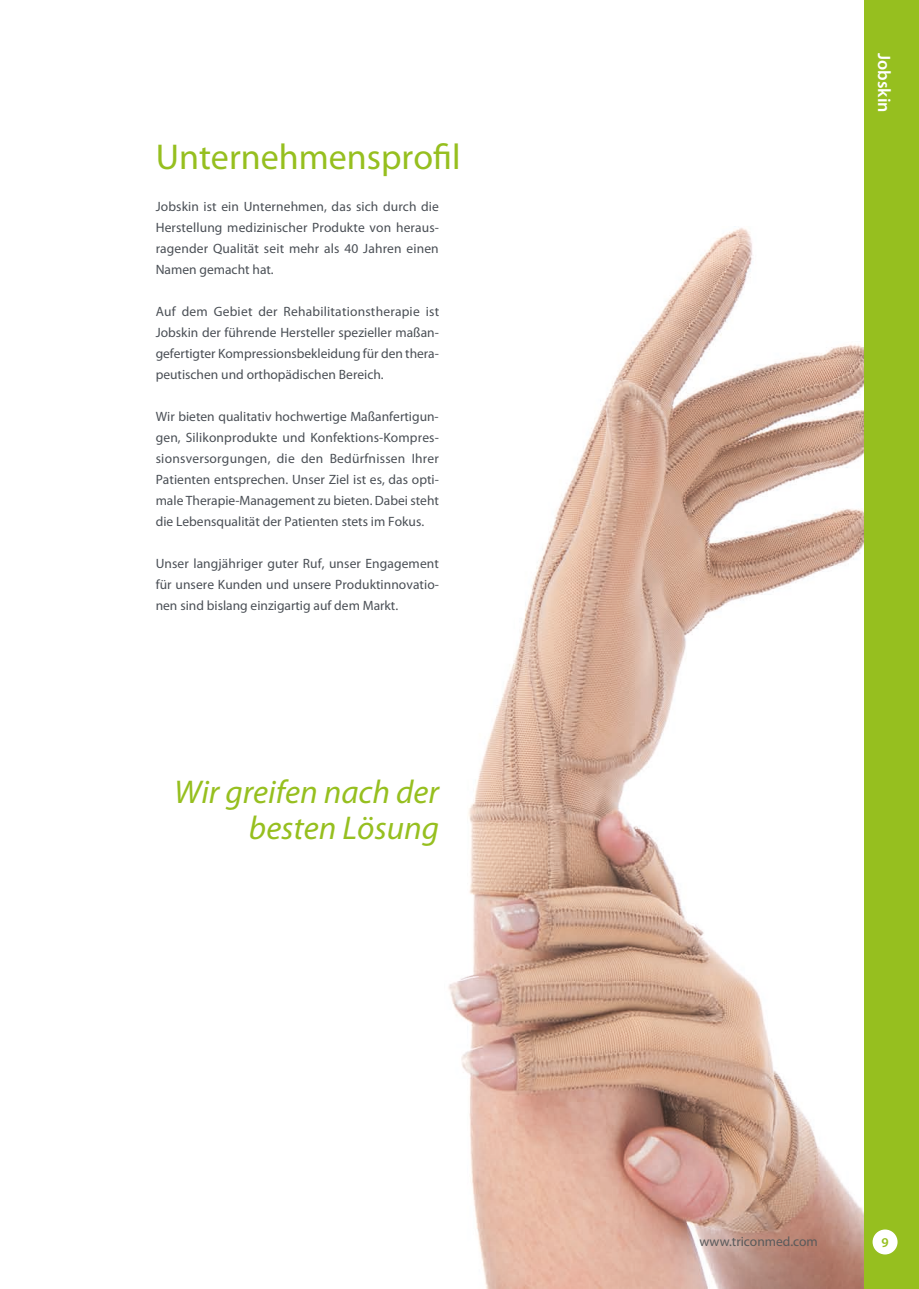
<style>
.page{position:relative;width:919px;height:1289px;background:#fff}
.page>*{position:absolute;margin:0;border:0;box-sizing:border-box;transform-origin:0 0}
.t1{font:36px "Myriad Pro";color:#96bf1f}
.t2{font:italic 33px/36px "Myriad Pro";color:#96bf1f;text-align:right}
.t3{font:600 18px "Myriad Pro";color:#fff}
.t4{font:13.5px/21px "Myriad Pro";color:#4a4f55;text-align:justify}
.t5{font:13.5px "Myriad Pro";color:#595a5b}
.t6{font:600 13.5px "Myriad Pro";color:#96bf1f}
</style>
<div class="page">
<img style="left:448px;top:226px;width:415px;height:1062px">
<div style="left:863px;top:0;width:55px;height:1288px;background:#96bf1f"></div>
<div style="left:872px;top:1229px;width:25px;height:25px;background:#fff;border-radius:50%"></div>
<h1 class="t1" style="left:156px;top:135px;width:306px">Unternehmensprofil</h1>
<p class="t4" style="left:156px;top:195px;width:285px">Jobskin ist ein Unternehmen, das sich durch die Herstellung medizinischer Produkte von heraus&shy;ragender Qualität seit mehr als 40 Jahren einen Namen gemacht hat.</p>
<p class="t4" style="left:156px;top:300px;width:285px">Auf dem Gebiet der Rehabilitationstherapie ist Jobskin der führende Hersteller spezieller maßan&shy;gefertigter Kompressionsbekleidung für den thera&shy;peutischen und orthopädischen Bereich.</p>
<p class="t4" style="left:156px;top:405px;width:285px">Wir bieten qualitativ hochwertige Maßanfertigun&shy;gen, Silikonprodukte und Konfektions-Kompres&shy;sionsversorgungen, die den Bedürfnissen Ihrer Patienten entsprechen. Unser Ziel ist es, das opti&shy;male Therapie-Management zu bieten. Dabei steht die Lebensqualität der Patienten stets im Fokus.</p>
<p class="t4" style="left:156px;top:552px;width:285px">Unser langjähriger guter Ruf, unser Engagement für unsere Kunden und unsere Produktinnovatio&shy;nen sind bislang einzigartig auf dem Markt.</p>
<h2 class="t2" style="left:174px;top:773px;width:266px">Wir greifen nach der besten Lösung</h2>
<h3 class="t3" style="left:895px;top:53px;width:61px;rotate:90deg">Jobskin</h3>
<p class="t5" style="left:699px;top:1232px;width:120px">www.triconmed.com</p>
<p class="t6" style="left:881px;top:1233px;width:9px">9</p>
</div>
